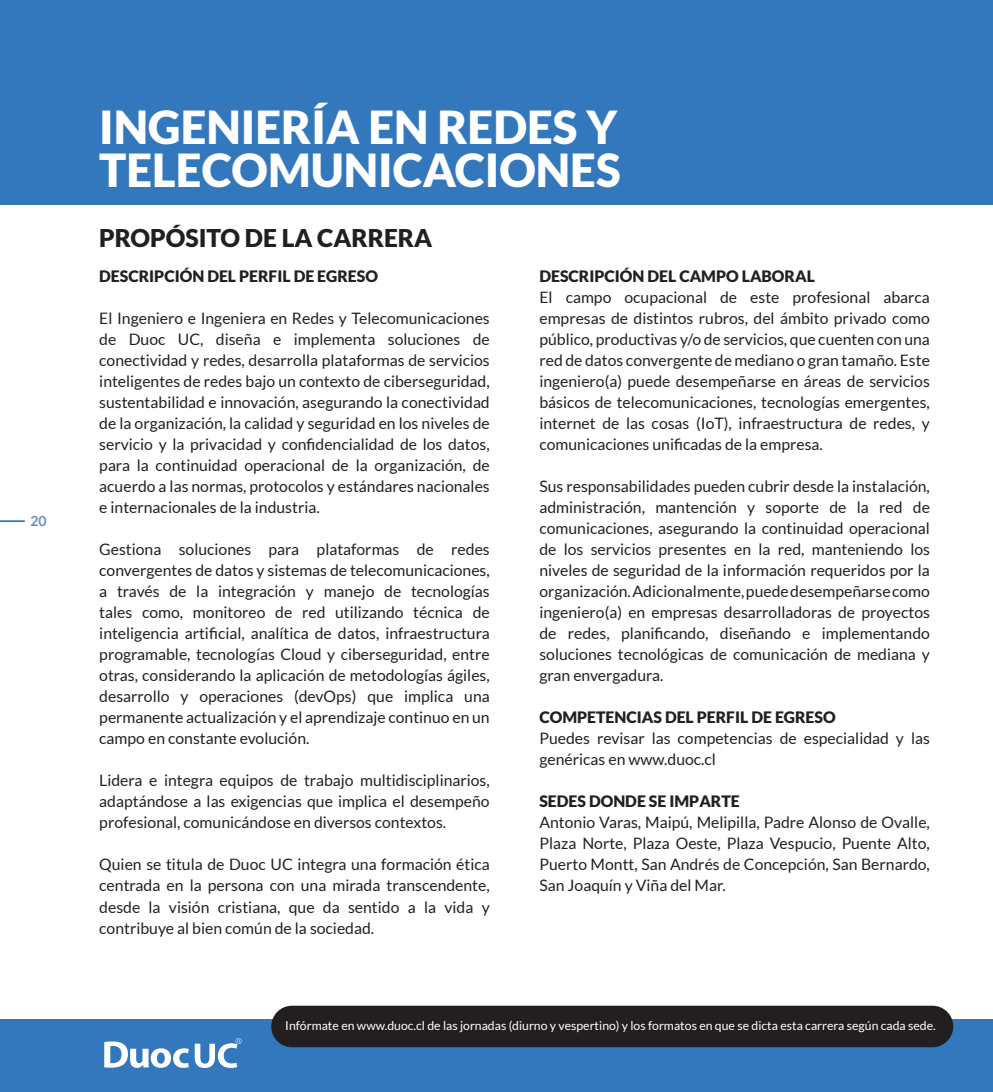
<style>
.page{position:relative;width:993px;height:1092px;background:#fff}
.page>*{position:absolute;margin:0;border:0;box-sizing:border-box;transform-origin:0 0}
.t1{font:900 45.5px/43.8px "Lato";color:#fff}
.t2{font:900 24.5px "Lato";color:#231f20}
.t3{font:15.75px/21px "Lato";color:#231f20;text-align:justify}
.t4{font:900 15.75px "Lato";color:#231f20}
.t5{font:700 14px "Lato";color:#688dc9}
.t6{font:12.25px "Lato";color:#fff}
</style>
<div class="page">
<hr style="left:0;top:520px;width:25px;height:2px;background:#3378bd">
<div style="left:0;top:1019px;width:992px;height:72px;background:#3378bd"></div>
<div style="left:271px;top:1005px;width:681px;height:42px;background:#231f20;border-radius:21px"></div>
<div style="left:0;top:0;width:992px;height:204px;background:#3378bd"></div>
<svg style="left:104px;top:1041px;width:85px;height:26px"></svg>
<svg style="left:195px;top:1038px;width:46px;height:29px"></svg>
<p class="t5" style="left:31px;top:512px;width:18px">20</p>
<h1 class="t1" style="left:99px;top:104px;width:522px">INGENIERÍA EN REDES Y<br>TELECOMUNICACIONES</h1>
<h2 class="t2" style="left:99px;top:224px;width:334px">PROPÓSITO DE LA CARRERA</h2>
<p class="t4" style="left:99px;top:267px;width:280px">DESCRIPCIÓN DEL PERFIL DE EGRESO</p>
<p class="t3" style="left:99px;top:308px;width:392px">El Ingeniero e Ingeniera en Redes y Telecomunicaciones de Duoc UC, diseña e implementa soluciones de conectividad y redes, desarrolla plataformas de servicios inteligentes de redes bajo un contexto de ciberseguridad, sustentabilidad e innovación, asegurando la conectividad de la organización, la calidad y seguridad en los niveles de servicio y la privacidad y confidencialidad de los datos, para la continuidad operacional de la organización, de acuerdo a las normas, protocolos y estándares nacionales e internacionales de la industria.</p>
<p class="t3" style="left:99px;top:539px;width:392px">Gestiona soluciones para plataformas de redes convergentes de datos y sistemas de telecomunicaciones, a través de la integración y manejo de tecnologías tales como, monitoreo de red utilizando técnica de inteligencia artificial, analítica de datos, infraestructura programable, tecnologías Cloud y ciberseguridad, entre otras, considerando la aplicación de metodologías ágiles, desarrollo y operaciones (devOps) que implica una permanente actualización y el aprendizaje continuo en un campo en constante evolución.</p>
<p class="t3" style="left:99px;top:770px;width:392px">Lidera e integra equipos de trabajo multidisciplinarios, adaptándose a las exigencias que implica el desempeño profesional, comunicándose en diversos contextos.</p>
<p class="t3" style="left:99px;top:854px;width:392px">Quien se titula de Duoc UC integra una formación ética centrada en la persona con una mirada transcendente, desde la visión cristiana, que da sentido a la vida y contribuye al bien común de la sociedad.</p>
<p class="t4" style="left:539px;top:267px;width:277px">DESCRIPCIÓN DEL CAMPO LABORAL</p>
<p class="t3" style="left:539px;top:287px;width:392px">El campo ocupacional de este profesional abarca empresas de distintos rubros, del ámbito privado como público, productivas y/o de servicios, que cuenten con una red de datos convergente de mediano o gran tamaño. Este ingeniero(a) puede desempeñarse en áreas de servicios básicos de telecomunicaciones, tecnologías emergentes, internet de las cosas (IoT), infraestructura de redes, y comunicaciones unificadas de la empresa.</p>
<p class="t3" style="left:539px;top:476px;width:392px">Sus responsabilidades pueden cubrir desde la instalación, administración, mantención y soporte de la red de comunicaciones, asegurando la continuidad operacional de los servicios presentes en la red, manteniendo los niveles de seguridad de la información requeridos por la organización. Adicionalmente, puede desempeñarse como ingeniero(a) en empresas desarrolladoras de proyectos de redes, planificando, diseñando e implementando soluciones tecnológicas de comunicación de mediana y gran envergadura.</p>
<p class="t4" style="left:539px;top:708px;width:297px">COMPETENCIAS DEL PERFIL DE EGRESO</p>
<p class="t3" style="left:539px;top:728px;width:392px">Puedes revisar las competencias de especialidad y las genéricas en www.duoc.cl</p>
<p class="t4" style="left:539px;top:792px;width:202px">SEDES DONDE SE IMPARTE</p>
<p class="t3" style="left:539px;top:812px;width:392px">Antonio Varas, Maipú, Melipilla, Padre Alonso de Ovalle, Plaza Norte, Plaza Oeste, Plaza Vespucio, Puente Alto, Puerto Montt, San Andrés de Concepción, San Bernardo, San Joaquín y Viña del Mar.</p>
<p class="t6" style="left:285px;top:1019px;width:652px">Infórmate en www.duoc.cl de las jornadas (diurno y vespertino) y los formatos en que se dicta esta carrera según cada sede.</p>
</div>
